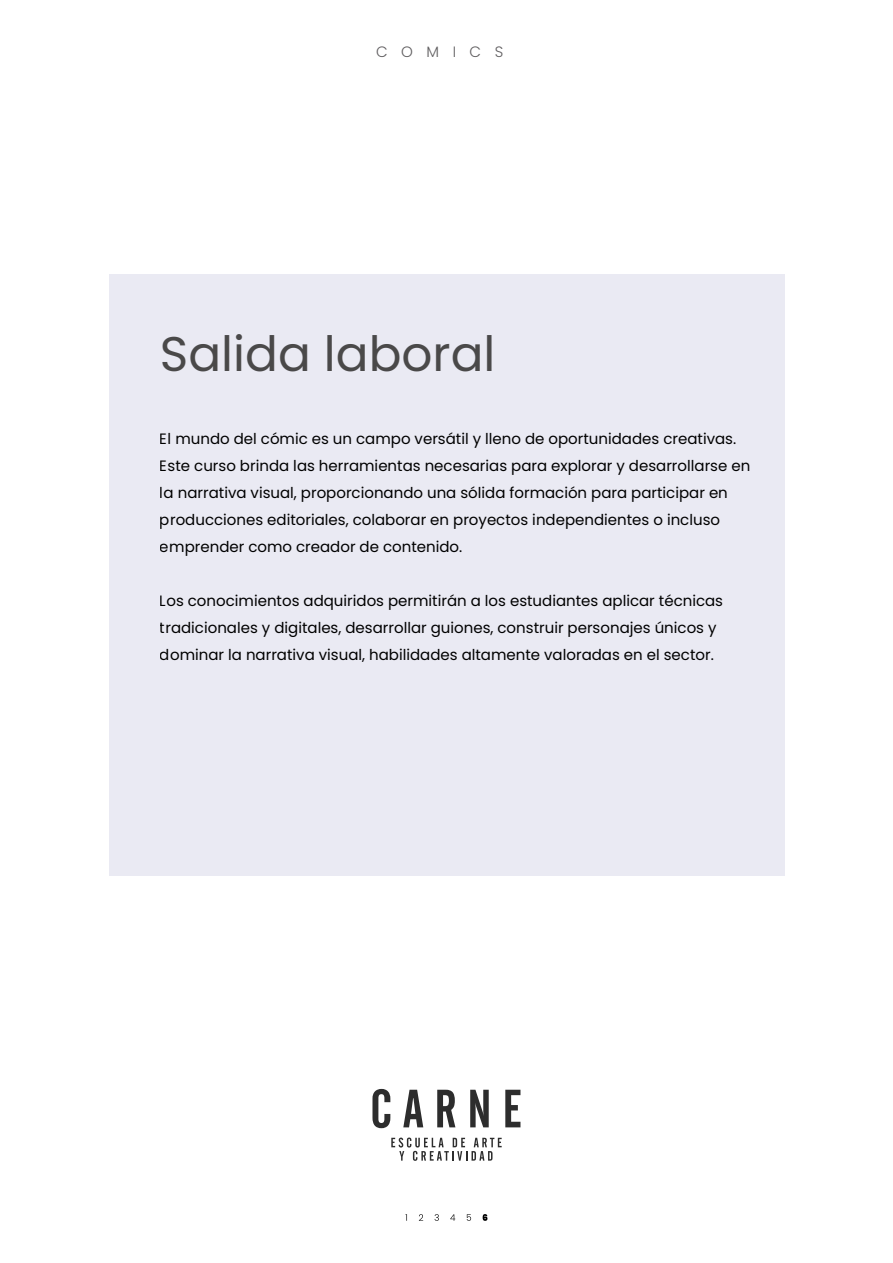
<style>
.page{position:relative;width:893px;height:1263px;background:#fff}
.page>*{position:absolute;margin:0;border:0;box-sizing:border-box;transform-origin:0 0}
.t1{font:48.6px "Poppins";color:#4a4949}
.t2{font:15px/27px "Poppins";color:#000}
.t3{font:300 15px "Poppins";letter-spacing:.9em;color:#605e60}
</style>
<div class="page">
<svg style="left:419px;top:1214px;width:4px;height:7px"></svg>
<svg style="left:435px;top:1214px;width:4px;height:7px"></svg>
<svg style="left:450px;top:1214px;width:5px;height:7px"></svg>
<svg style="left:467px;top:1214px;width:4px;height:7px"></svg>
<svg style="left:483px;top:1214px;width:4px;height:7px"></svg>
<div style="left:109px;top:274px;width:675px;height:602px;background:#eaeaf3"></div>
<svg style="left:437px;top:1090px;width:18px;height:37px"></svg>
<svg style="left:403px;top:1090px;width:20px;height:37px"></svg>
<svg style="left:505px;top:1090px;width:15px;height:37px"></svg>
<svg style="left:372px;top:1089px;width:18px;height:39px"></svg>
<svg style="left:470px;top:1090px;width:19px;height:37px"></svg>
<svg style="left:391px;top:1137px;width:111px;height:24px"></svg>
<p class="t3" style="left:376px;top:43px;width:129px">COMICS</p>
<h1 class="t1" style="left:160px;top:326px;width:337px">Salida laboral</h1>
<p class="t2" style="left:160px;top:425px;width:592px">El mundo del cómic es un campo versátil y lleno de oportunidades creativas.<br>Este curso brinda las herramientas necesarias para explorar y desarrollarse en la narrativa visual, proporcionando una sólida formación para participar en producciones editoriales, colaborar en proyectos independientes o incluso emprender como creador de contenido.</p>
<p class="t2" style="left:160px;top:587px;width:565px">Los conocimientos adquiridos permitirán a los estudiantes aplicar técnicas tradicionales y digitales, desarrollar guiones, construir personajes únicos y dominar la narrativa visual, habilidades altamente valoradas en el sector.</p>
</div>
